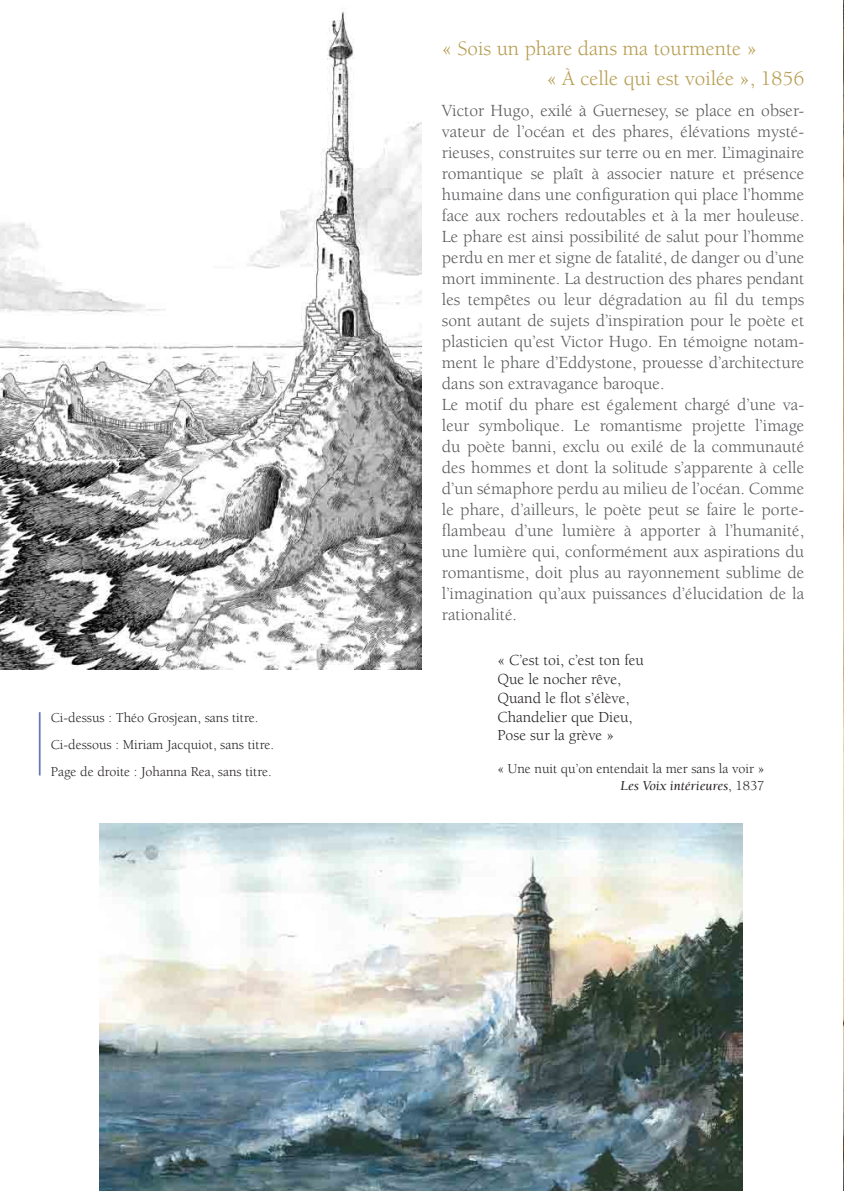
<style>
.page{position:relative;width:844px;height:1191px;background:#fff}
.page>*{position:absolute;margin:0;border:0;box-sizing:border-box;transform-origin:0 0}
.Intertitre{font:21px "Berkeley Std";color:#b69c4f}
.t1{font:17.5px/21px "Berkeley Std";color:#57585a;text-align:justify}
.citation-vers{font:15.75px/18.9px "Berkeley Std";color:#231f20}
.Légende{font:14px/16.8px "Berkeley Std";color:#231f20;text-align:right}
.s1{font-style:italic}
</style>
<div class="page">
<hr style="left:39px;top:712px;width:2px;height:63px;background:#6378bb">
<img style="left:843px;top:0;width:1px;height:1191px">
<img style="left:99px;top:824px;width:643px;height:367px">
<img style="left:0;top:11px;width:422px;height:659px">
<p class="Légende" style="left:51px;top:709px;width:209px">Ci-dessus : Théo Grosjean, sans titre.</p>
<p class="Légende" style="left:51px;top:736px;width:225px">Ci-dessous : Miriam Jacquiot, sans titre.</p>
<p class="Légende" style="left:51px;top:763px;width:222px">Page de droite : Johanna Rea, sans titre.</p>
<p class="Intertitre" style="left:441px;top:37px;width:316px">« Sois un phare dans ma tourmente »</p>
<p class="Intertitre" style="left:546px;top:67px;width:259px">« À celle qui est voilée », 1856</p>
<p class="t1" style="left:441px;top:100px;width:364px">Victor Hugo, exilé à Guernesey, se place en obser&shy;vateur de l’océan et des phares, élévations mysté&shy;rieuses, construites sur terre ou en mer. L’imaginaire romantique se plaît à associer nature et présence humaine dans une configuration qui place l’homme face aux rochers redoutables et à la mer houleuse.<br>Le phare est ainsi possibilité de salut pour l’homme perdu en mer et signe de fatalité, de danger ou d’une mort imminente. La destruction des phares pendant les tempêtes ou leur dégradation au fil du temps sont autant de sujets d’inspiration pour le poète et plasticien qu’est Victor Hugo. En témoigne notam&shy;ment le phare d’Eddystone, prouesse d’architecture dans son extravagance baroque.</p>
<p class="t1" style="left:441px;top:394px;width:364px">Le motif du phare est également chargé d’une va&shy;leur symbolique. Le romantisme projette l’image du poète banni, exclu ou exilé de la communauté des hommes et dont la solitude s’apparente à celle d’un sémaphore perdu au milieu de l’océan. Comme le phare, d’ailleurs, le poète peut se faire le porte&shy;flambeau d’une lumière à apporter à l’humanité, une lumière qui, conformément aux aspirations du romantisme, doit plus au rayonnement sublime de l’imagination qu’aux puissances d’élucidation de la rationalité.</p>
<p class="citation-vers" style="left:497px;top:650px;width:148px">« C’est toi, c’est ton feu<br>Que le nocher rêve,<br>Quand le flot s’élève,<br>Chandelier que Dieu,<br>Pose sur la grève »</p>
<p class="Légende" style="left:497px;top:760px;width:268px">« Une nuit qu’on entendait la mer sans la voir »<br><span class="s1">Les Voix intérieures</span>, 1837</p>
</div>
